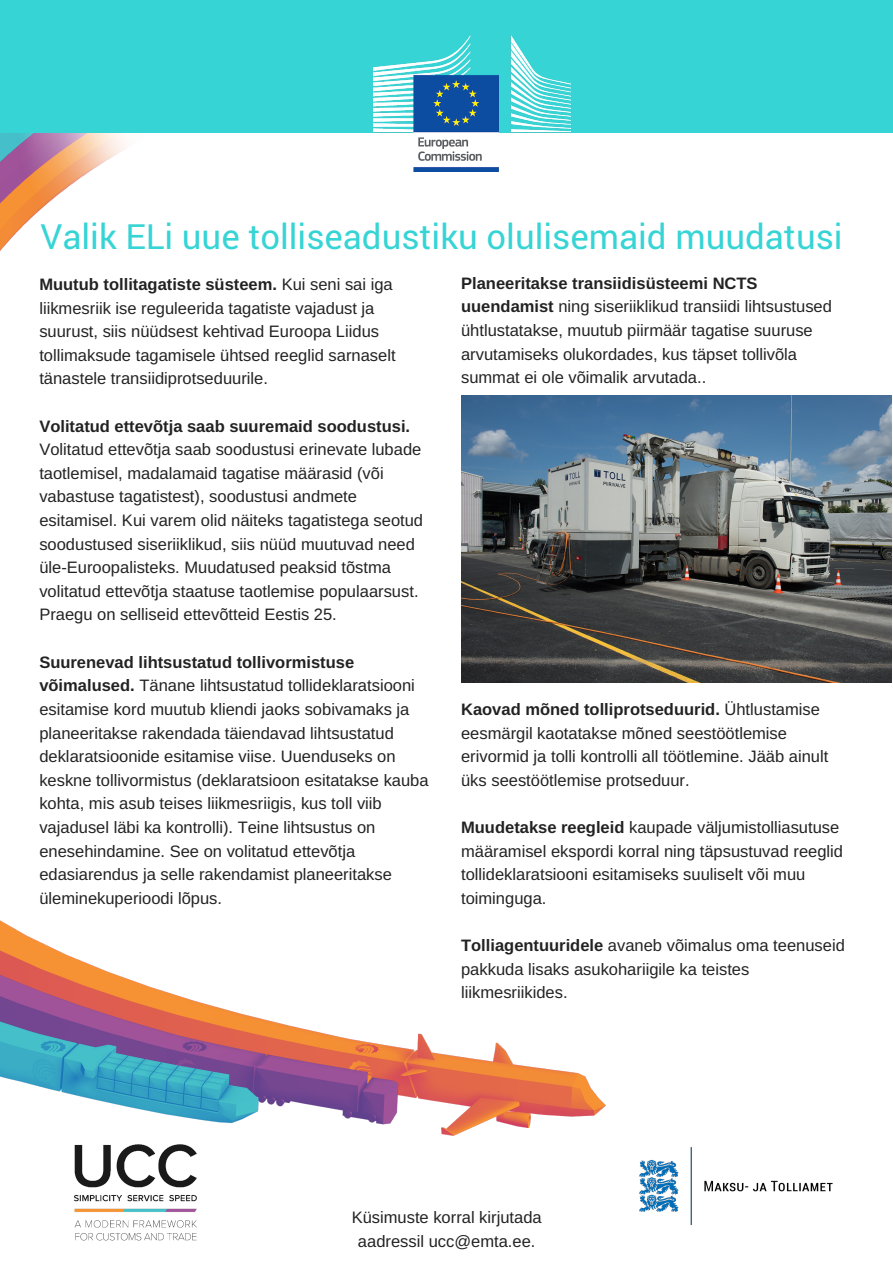
<style>
.page{position:relative;width:893px;height:1263px;background:#fff}
.page>*{position:absolute;margin:0;border:0;box-sizing:border-box;transform-origin:0 0}
.t1{font:34.65px "Roboto";color:#37d4d6}
.t2{font:16.5px/23.5px "Arimo";color:#222}
.t3{font:700 16.5px "Arimo";color:#222}
.s1{font-weight:700}
</style>
<div class="page">
<img style="left:0;top:132px;width:373px;height:119px">
<div style="left:0;top:0;width:892px;height:132px;background:#37d4d6"></div>
<img style="left:373px;top:36px;width:197px;height:136px">
<img style="left:0;top:920px;width:605px;height:215px">
<img style="left:461px;top:396px;width:430px;height:286px">
<img style="left:65px;top:1134px;width:142px;height:107px">
<img style="left:639px;top:1147px;width:194px;height:79px">
<h1 class="t1" style="left:40px;top:213px;width:803px">Valik ELi uue tolliseadustiku olulisemaid muudatusi</h1>
<p class="t2" style="left:39px;top:272px;width:358px"><span class="s1">Muutub tollitagatiste süsteem.</span> Kui seni sai iga liikmesriik ise reguleerida tagatiste vajadust ja suurust, siis nüüdsest kehtivad Euroopa Liidus tollimaksude tagamisele ühtsed reeglid sarnaselt tänastele transiidiprotseduurile.</p>
<p class="t3" style="left:39px;top:417px;width:372px">Volitatud ettevõtja saab suuremaid soodustusi.</p>
<p class="t2" style="left:39px;top:438px;width:385px">Volitatud ettevõtja saab soodustusi erinevate lubade taotlemisel, madalamaid tagatise määrasid (või vabastuse tagatistest), soodustusi andmete esitamisel. Kui varem olid näiteks tagatistega seotud soodustused siseriiklikud, siis nüüd muutuvad need üle-Euroopalisteks. Muudatused peaksid tõstma volitatud ettevõtja staatuse taotlemise populaarsust.<br>Praegu on selliseid ettevõtteid Eestis 25.</p>
<p class="t2" style="left:39px;top:650px;width:391px"><span class="s1">Suurenevad lihtsustatud tollivormistuse võimalused.</span> Tänane lihtsustatud tollideklaratsiooni esitamise kord muutub kliendi jaoks sobivamaks ja planeeritakse rakendada täiendavad lihtsustatud deklaratsioonide esitamise viise. Uuenduseks on keskne tollivormistus (deklaratsioon esitatakse kauba kohta, mis asub teises liikmesriigis, kus toll viib vajadusel läbi ka kontrolli). Teine lihtsustus on enesehindamine. See on volitatud ettevõtja edasiarendus ja selle rakendamist planeeritakse üleminekuperioodi lõpus.</p>
<p class="t2" style="left:461px;top:271px;width:372px"><span class="s1">Planeeritakse transiidisüsteemi NCTS uuendamist</span> ning siseriiklikud transiidi lihtsustused ühtlustatakse, muutub piirmäär tagatise suuruse arvutamiseks olukordades, kus täpset tollivõla summat ei ole võimalik arvutada..</p>
<p class="t2" style="left:461px;top:697px;width:369px"><span class="s1">Kaovad mõned tolliprotseduurid.</span> Ühtlustamise eesmärgil kaotatakse mõned seestöötlemise erivormid ja tolli kontrolli all töötlemine. Jääb ainult üks seestöötlemise protseduur.</p>
<p class="t2" style="left:461px;top:815px;width:383px"><span class="s1">Muudetakse reegleid</span> kaupade väljumistolliasutuse määramisel ekspordi korral ning täpsustuvad reeglid tollideklaratsiooni esitamiseks suuliselt või muu toiminguga.</p>
<p class="t2" style="left:461px;top:933px;width:385px"><span class="s1">Tolliagentuuridele</span> avaneb võimalus oma teenuseid pakkuda lisaks asukohariigile ka teistes liikmesriikides.</p>
<p class="t2" style="left:351px;top:1205px;width:191px;text-align:center">Küsimuste korral kirjutada aadressil ucc@emta.ee.</p>
</div>
